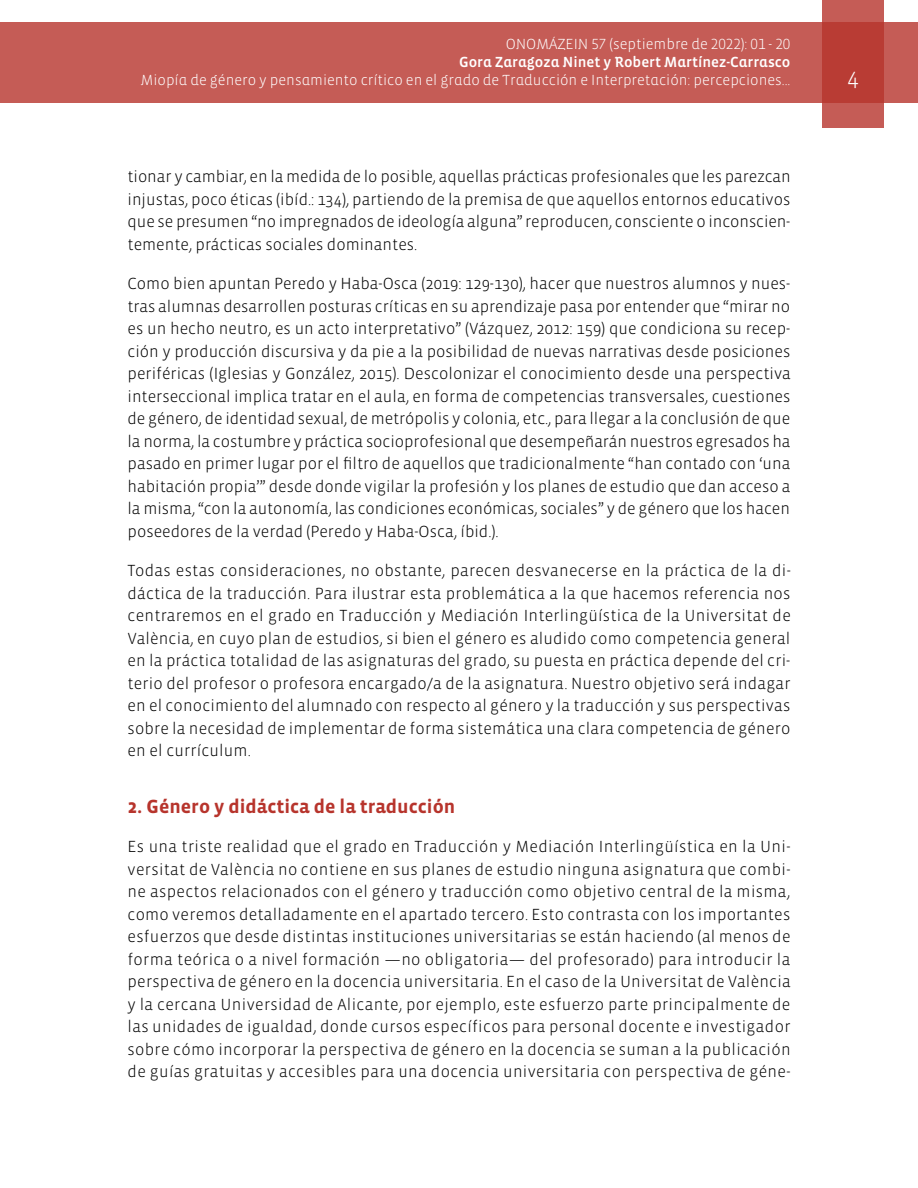
<style>
.page{position:relative;width:918px;height:1188px;background:#fff}
.page>*{position:absolute;margin:0;border:0;box-sizing:border-box;transform-origin:0 0}
.t1{font:300 24px "Vista Sans";color:#fff}
.t2{font:700 19.5px "Vista Sans";color:#b7342c}
.t3{font:300 16.5px/22.5px "Vista Sans";color:#000;text-align:justify}
.t4{font:300 15px "Vista Sans Alt";color:#fff}
.t5{font:15px "Vista Sans Alt Med";color:#fff}
</style>
<div class="page">
<div style="left:0;top:23px;width:918px;height:80px;background:#c55c56"></div>
<svg style="left:822px;top:0;width:62px;height:128px;background:#bd4740"></svg>
<p class="t4" style="left:506px;top:37px;width:286px">ONOMÁZEIN 57 (septiembre de 2022): 01 - 20</p>
<p class="t5" style="left:459px;top:55px;width:333px">Gora Zaragoza Ninet y Robert Martínez-Carrasco</p>
<p class="t4" style="left:141px;top:73px;width:651px">Miopía de género y pensamiento crítico en el grado de Traducción e Interpretación: percepciones...</p>
<h1 class="t1" style="left:847px;top:65px;width:13px">4</h1>
<p class="t3" style="left:128px;top:166px;width:665px">tionar y cambiar, en la medida de lo posible, aquellas prácticas profesionales que les parezcan injustas, poco éticas (ibíd.: 134), partiendo de la premisa de que aquellos entornos educativos que se presumen “no impregnados de ideología alguna” reproducen, consciente o inconscien&shy;temente, prácticas sociales dominantes.</p>
<p class="t3" style="left:128px;top:273px;width:665px">Como bien apuntan Peredo y Haba-Osca (2019: 129-130), hacer que nuestros alumnos y nues&shy;tras alumnas desarrollen posturas críticas en su aprendizaje pasa por entender que “mirar no es un hecho neutro, es un acto interpretativo” (Vázquez, 2012: 159) que condiciona su recep&shy;ción y producción discursiva y da pie a la posibilidad de nuevas narrativas desde posiciones periféricas (Iglesias y González, 2015). Descolonizar el conocimiento desde una perspectiva interseccional implica tratar en el aula, en forma de competencias transversales, cuestiones de género, de identidad sexual, de metrópolis y colonia, etc., para llegar a la conclusión de que la norma, la costumbre y práctica socioprofesional que desempeñarán nuestros egresados ha pasado en primer lugar por el filtro de aquellos que tradicionalmente “han contado con ‘una habitación propia’” desde donde vigilar la profesión y los planes de estudio que dan acceso a la misma, “con la autonomía, las condiciones económicas, sociales” y de género que los hacen poseedores de la verdad (Peredo y Haba-Osca, íbid.).</p>
<p class="t3" style="left:128px;top:560px;width:665px">Todas estas consideraciones, no obstante, parecen desvanecerse en la práctica de la di&shy;dáctica de la traducción. Para ilustrar esta problemática a la que hacemos referencia nos centraremos en el grado en Traducción y Mediación Interlingüística de la Universitat de València, en cuyo plan de estudios, si bien el género es aludido como competencia general en la práctica totalidad de las asignaturas del grado, su puesta en práctica depende del cri&shy;terio del profesor o profesora encargado/a de la asignatura. Nuestro objetivo será indagar en el conocimiento del alumnado con respecto al género y la traducción y sus perspectivas sobre la necesidad de implementar de forma sistemática una clara competencia de género en el currículum.</p>
<p class="t2" style="left:128px;top:796px;width:329px">2. Género y didáctica de la traducción</p>
<p class="t3" style="left:128px;top:836px;width:665px">Es una triste realidad que el grado en Traducción y Mediación Interlingüística en la Uni&shy;versitat de València no contiene en sus planes de estudio ninguna asignatura que combi&shy;ne aspectos relacionados con el género y traducción como objetivo central de la misma, como veremos detalladamente en el apartado tercero. Esto contrasta con los importantes esfuerzos que desde distintas instituciones universitarias se están haciendo (al menos de forma teórica o a nivel formación —no obligatoria— del profesorado) para introducir la perspectiva de género en la docencia universitaria. En el caso de la Universitat de València y la cercana Universidad de Alicante, por ejemplo, este esfuerzo parte principalmente de las unidades de igualdad, donde cursos específicos para personal docente e investigador sobre cómo incorporar la perspectiva de género en la docencia se suman a la publicación de guías gratuitas y accesibles para una docencia universitaria con perspectiva de géne-</p>
</div>
